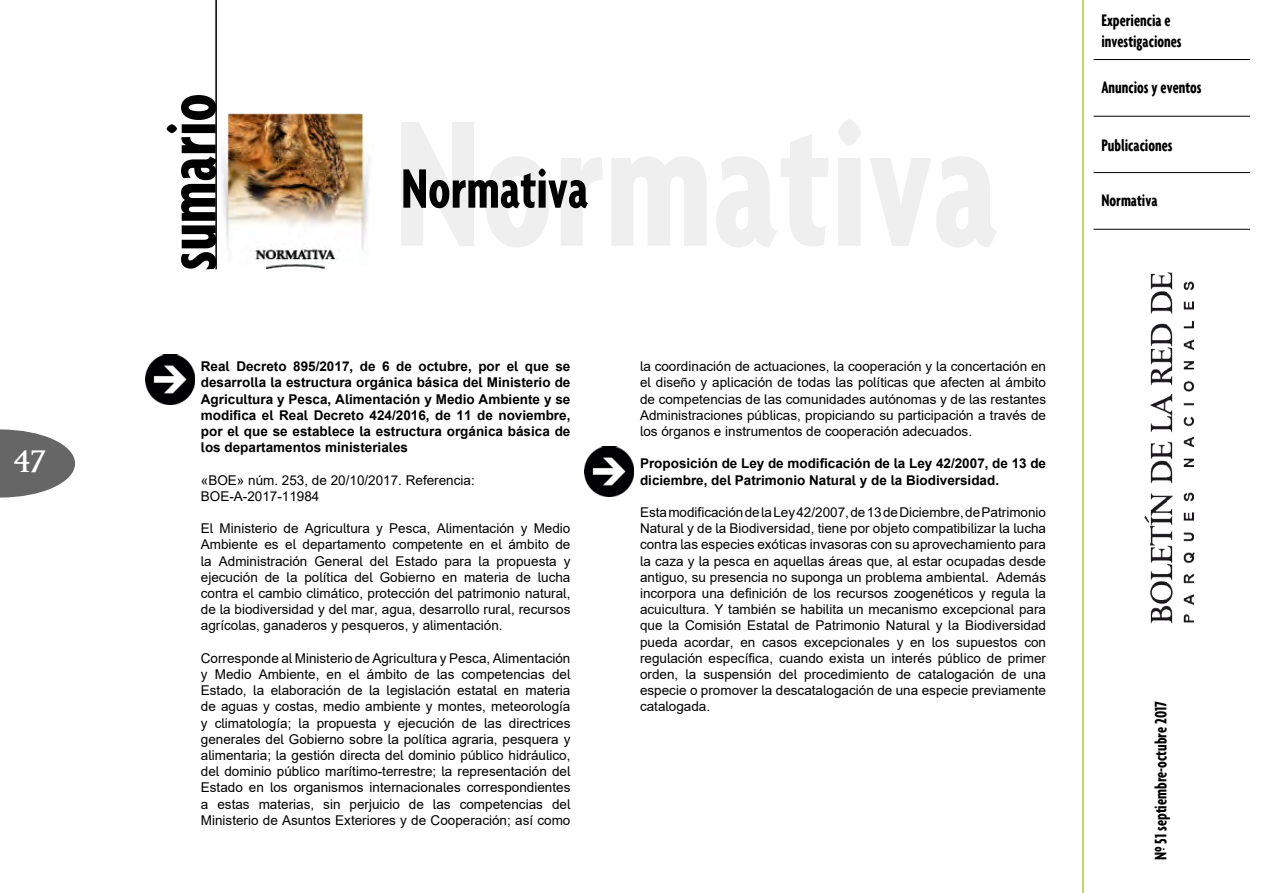
<style>
.page{position:relative;width:1263px;height:893px;background:#fff}
.page>*{position:absolute;margin:0;border:0;box-sizing:border-box;transform-origin:0 0}
.t1{font:700 extra-condensed 75px "Agenda";color:#000}
.t2{font:700 extra-condensed 60px "Agenda";color:#000}
.t3{font:30px "Palermo";color:#fff}
.t4{font:700 extra-condensed 18px/21.6px "Agenda";color:#000}
.t5{font:13.5px/16.2px "Arial";color:#000;text-align:justify}
.t6{font:700 13.5px/16.2px "Arial";color:#000;text-align:justify}
</style>
<div class="page">
<svg style="left:0;top:429px;width:75px;height:68px"></svg>
<img style="left:1126px;top:115px;width:83px;height:509px">
<hr style="left:1082px;top:0;width:2px;height:893px;background:#b3c935">
<hr style="left:1093px;top:59px;width:157px;height:1px;background:#000">
<hr style="left:1093px;top:172px;width:157px;height:1px;background:#000">
<hr style="left:1093px;top:116px;width:157px;height:1px;background:#000">
<hr style="left:1093px;top:229px;width:157px;height:1px;background:#000">
<svg style="left:401px;top:119px;width:596px;height:128px"></svg>
<img style="left:221px;top:113px;width:149px;height:156px">
<hr style="left:215px;top:0;width:2px;height:269px;background:#000">
<img style="left:145px;top:355px;width:50px;height:49px">
<img style="left:584px;top:446px;width:50px;height:50px">
<h3 class="t3" style="left:14px;top:444px;width:35px">47</h3>
<h1 class="t1" style="left:149px;top:270px;width:178px;rotate:-90deg">sumario</h1>
<h2 class="t2" style="left:401px;top:155px;width:189px">Normativa</h2>
<p class="t6" style="left:201px;top:358px;width:371px">Real Decreto 895/2017, de 6 de octubre, por el que se desarrolla la estructura orgánica básica del Ministerio de Agricultura y Pesca, Alimentación y Medio Ambiente y se modifica el Real Decreto 424/2016, de 11 de noviembre, por el que se establece la estructura orgánica básica de los departamentos ministeriales</p>
<p class="t5" style="left:201px;top:472px;width:275px">«BOE» núm. 253, de 20/10/2017. Referencia:<br>BOE-A-2017-11984</p>
<p class="t5" style="left:201px;top:520px;width:371px">El Ministerio de Agricultura y Pesca, Alimentación y Medio Ambiente es el departamento competente en el ámbito de la Administración General del Estado para la propuesta y ejecución de la política del Gobierno en materia de lucha contra el cambio climático, protección del patrimonio natural, de la biodiversidad y del mar, agua, desarrollo rural, recursos agrícolas, ganaderos y pesqueros, y alimentación.</p>
<p class="t5" style="left:201px;top:650px;width:371px">Corresponde al Ministerio de Agricultura y Pesca, Alimentación y Medio Ambiente, en el ámbito de las competencias del Estado, la elaboración de la legislación estatal en materia de aguas y costas, medio ambiente y montes, meteorología y climatología; la propuesta y ejecución de las directrices generales del Gobierno sobre la política agraria, pesquera y alimentaria; la gestión directa del dominio público hidráulico, del dominio público marítimo-terrestre; la representación del Estado en los organismos internacionales correspondientes a estas materias, sin perjuicio de las competencias del Ministerio de Asuntos Exteriores y de Cooperación; así como</p>
<p class="t5" style="left:640px;top:358px;width:408px">la coordinación de actuaciones, la cooperación y la concertación en el diseño y aplicación de todas las políticas que afecten al ámbito de competencias de las comunidades autónomas y de las restantes Administraciones públicas, propiciando su participación a través de los órganos e instrumentos de cooperación adecuados.</p>
<p class="t6" style="left:640px;top:456px;width:408px">Proposición de Ley de modificación de la Ley 42/2007, de 13 de diciembre, del Patrimonio Natural y de la Biodiversidad.</p>
<p class="t5" style="left:640px;top:504px;width:408px">Esta modificación de la Ley 42/2007, de 13 de Diciembre, de Patrimonio Natural y de la Biodiversidad, tiene por objeto compatibilizar la lucha contra las especies exóticas invasoras con su aprovechamiento para la caza y la pesca en aquellas áreas que, al estar ocupadas desde antiguo, su presencia no suponga un problema ambiental. Además incorpora una definición de los recursos zoogenéticos y regula la acuicultura. Y también se habilita un mecanismo excepcional para que la Comisión Estatal de Patrimonio Natural y la Biodiversidad pueda acordar, en casos excepcionales y en los supuestos con regulación específica, cuando exista un interés público de primer orden, la suspensión del procedimiento de catalogación de una especie o promover la descatalogación de una especie previamente catalogada.</p>
<h3 class="t4" style="left:1101px;top:9px;width:82px">Experiencia e investigaciones</h3>
<h3 class="t4" style="left:1101px;top:76px;width:102px">Anuncios y eventos</h3>
<h3 class="t4" style="left:1101px;top:134px;width:73px">Publicaciones</h3>
<h3 class="t4" style="left:1101px;top:189px;width:58px">Normativa</h3>
<h3 class="t4" style="left:1149px;top:860px;width:161px;rotate:-90deg">Nº 51 septiembre-octubre 2017</h3>
</div>
